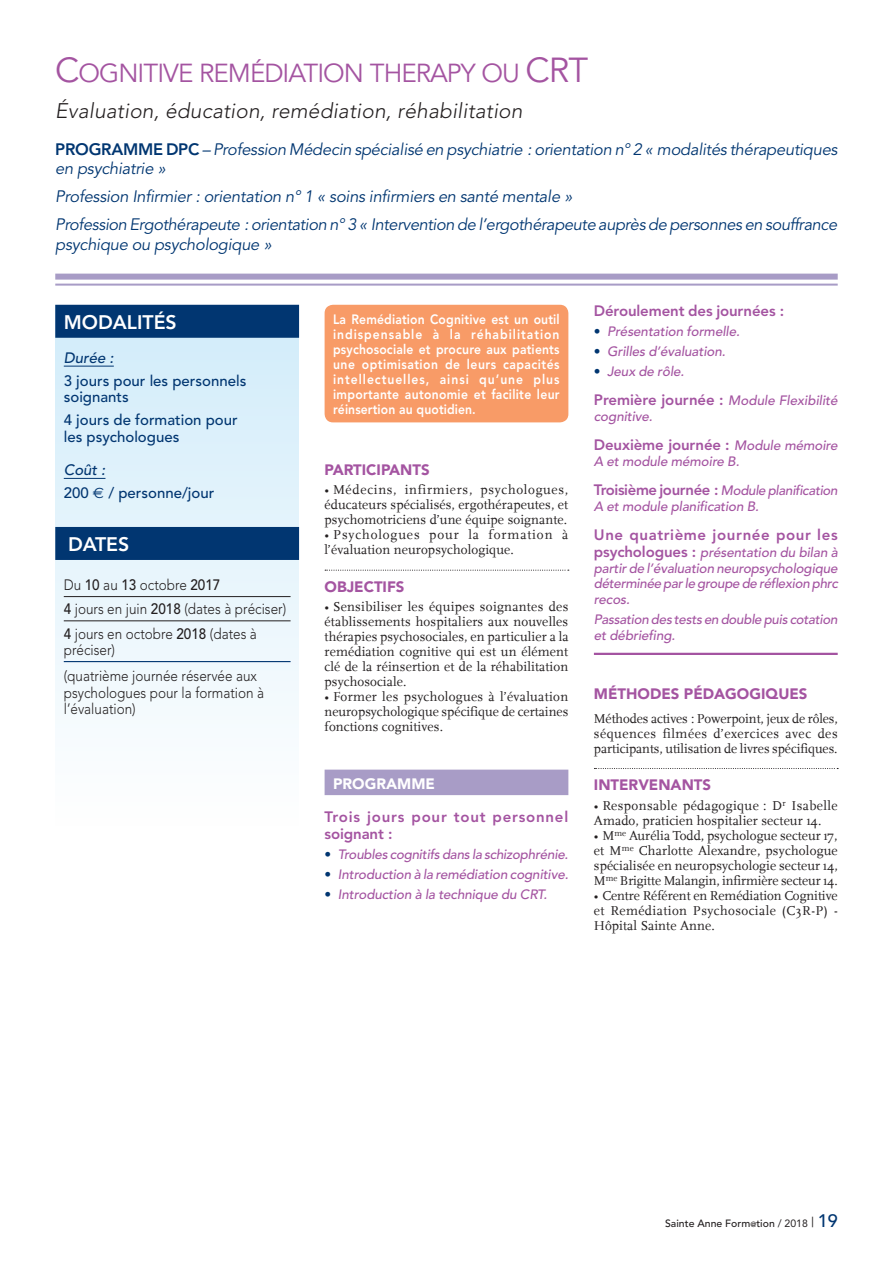
<style>
.page{position:relative;width:893px;height:1263px;background:#fff}
.page>*{position:absolute;margin:0;border:0;box-sizing:border-box;transform-origin:0 0}
.t1{font:25.8px "Avenir";letter-spacing:-.035em;color:#a454a1}
.t2{font:italic 300 21px "Avenir";letter-spacing:.01em;color:#231f20}
.t3{font:800 19.5px "Avenir";color:#fff}
.t4{font:italic 16.5px/19.5px "Avenir";letter-spacing:-.015em;color:#013671}
.t5{font:300 15px/24.3px "Avenir";color:#231f20;scale:.9 1}
.t6{font:800 15px/16.5px "Avenir";letter-spacing:.04em;color:#a454a1}
.t7{font:500 15px/16.5px "Avenir";color:#013671}
.t8{font:900 15px "Avenir";color:#a454a1}
.t9{font:800 15px "Avenir";letter-spacing:-.01em;color:#a454a1}
.t10{font:900 15px "Avenir";color:#fff}
.t11{font:italic 500 15px "Avenir";color:#013671}
.t12{font:13.5px/15px "Scala";letter-spacing:.005em;color:#231f20;text-align:justify}
.t13{font:italic 500 13.5px/15.8px "Avenir";letter-spacing:-.01em;color:#a454a1}
.t14{font:800 13.5px/15px "Avenir";letter-spacing:.04em;color:#fff;text-align:justify;scale:.9 1}
.t15{font:500 10.5px "Avenir";color:#231f20}
.s1{font-size:34.5px}
.s2{font-weight:800;font-style:normal}
.s3{font-style:italic}
.s4{font-family:"Euro Sans";font-weight:400}
.s5{font-weight:500}
.s6{font-weight:400;font-style:normal;color:#013671}
.s7{font-weight:800;font-style:normal;font-size:15px}
.s8{font-weight:500;font-style:italic;font-size:13.5px}
.s9{font-size:7.5px}
.s10{font-weight:400}
.s11{font-weight:400;font-size:13.65px}
.s12{font-size:18px;color:#013671}
</style>
<div class="page">
<div style="left:55px;top:274px;width:783px;height:6px;background:#a89cc6"></div>
<hr style="left:55px;top:284px;width:783px;height:2px;background:#a89cc6">
<hr style="left:594px;top:653px;width:244px;height:2px;background:#a454a1">
<svg style="left:594px;top:768px;width:244px;height:1px"></svg>
<svg style="left:55px;top:338px;width:244px;height:378px;fill:#e2f3fb"></svg>
<div style="left:55px;top:305px;width:244px;height:33px;background:#013671"></div>
<hr style="left:64px;top:366px;width:50px;height:1px;background:#013671">
<hr style="left:64px;top:478px;width:41px;height:1px;background:#013671">
<div style="left:55px;top:527px;width:244px;height:33px;background:#013671"></div>
<hr style="left:64px;top:596px;width:227px;height:1px;background:#231f20">
<hr style="left:64px;top:621px;width:227px;height:1px;background:#231f20">
<hr style="left:64px;top:661px;width:227px;height:1px;background:#013671">
<div style="left:325px;top:305px;width:243px;height:117px;background:#f89b67;border-radius:9px"></div>
<svg style="left:325px;top:570px;width:244px;height:1px"></svg>
<div style="left:325px;top:770px;width:243px;height:25px;background:#a89cc6"></div>
<h1 class="t1" style="left:55px;top:58px;width:492px"><span class="s1">C</span>OGNITIVE REMÉDIATION THERAPY OU <span class="s1">CRT</span></h1>
<h2 class="t2" style="left:55px;top:99px;width:469px">Évaluation, éducation, remédiation, réhabilitation</h2>
<p class="t4" style="left:55px;top:140px;width:784px"><span class="s2">Programme DPC</span> – Profession Médecin spécialisé en psychiatrie : orientation n° 2 « modalités thérapeutiques en psychiatrie »</p>
<p class="t4" style="left:55px;top:183px;width:783px;line-height:28px">Profession Infirmier : orientation n° 1 « soins infirmiers en santé mentale »<br>Profession Ergothérapeute : orientation n° 3 « Intervention de l’ergothérapeute auprès de personnes en souffrance</p>
<p class="t4" style="left:55px;top:235px;width:218px">psychique ou psychologique »</p>
<h3 class="t3" style="left:64px;top:311px;width:115px">MO DALITÉS</h3>
<p class="t11" style="left:64px;top:349px;width:52px">Durée :</p>
<p class="t7" style="left:64px;top:373px;width:184px">3 jours pour les personnels soignants</p>
<p class="t7" style="left:64px;top:412px;width:175px">4 jours de formation pour les psychologues</p>
<p class="t7" style="left:64px;top:459px;width:152px;line-height:22.8px"><span class="s3">Coût :<br></span>200 <span class="s4">€</span> / personne/jour</p>
<h3 class="t3" style="left:68px;top:533px;width:63px">DATES</h3>
<p class="t5" style="left:64px;top:573px;width:249px">Du <span class="s5">10</span> au <span class="s5">13</span> octobre <span class="s5">2017<br>4</span> jours en juin <span class="s5">2018</span> (dates à préciser)<br><span class="s5">4</span> jours en octobre <span class="s5">2018</span> (dates à</p>
<p class="t5" style="left:64px;top:637px;width:216px;line-height:26px">préciser)<br>(quatrième journée réservée aux</p>
<p class="t5" style="left:64px;top:684px;width:224px;line-height:16.5px">psychologues pour la formation à l’évaluation)</p>
<p class="t14" style="left:333px;top:311px;width:253px">La Remédiation Cognitive est un outil indispensable à la réhabilitation psychosociale et procure aux patients une optimisation de leurs capacités intellectuelles, ainsi qu’une plus importante autonomie et facilite leur réinsertion au quotidien.</p>
<p class="t8" style="left:325px;top:461px;width:107px">PARTICIPANTS</p>
<p class="t12" style="left:325px;top:482px;width:245px">• Médecins, infirmiers, psychologues, éducateurs spécialisés, ergothérapeutes, et psychomotriciens d’une équipe soignante.</p>
<p class="t12" style="left:325px;top:527px;width:245px">• Psychologues pour la formation à l’évaluation neuropsychologique.</p>
<p class="t8" style="left:325px;top:578px;width:81px">OBJECTIFS</p>
<p class="t12" style="left:325px;top:599px;width:245px">• Sensibiliser les équipes soignantes des établissements hospitaliers aux nouvelles thérapies psychosociales, en particulier a la remédiation cognitive qui est un élément clé de la réinsertion et de la réhabilitation psychosociale.</p>
<p class="t12" style="left:325px;top:689px;width:245px">• Former les psychologues à l’évaluation neuropsychologique spécifique de certaines fonctions cognitives.</p>
<p class="t10" style="left:333px;top:774px;width:103px">PROGRAMME</p>
<p class="t6" style="left:325px;top:809px;width:245px">Trois jours pour tout personnel soignant :</p>
<p class="t13" style="left:325px;top:846px;width:245px"><span class="s6">•</span> Troubles cognitifs dans la schizophrénie.</p>
<p class="t13" style="left:325px;top:866px;width:245px"><span class="s6">•</span> Introduction à la remédiation cognitive.</p>
<p class="t13" style="left:325px;top:886px;width:224px"><span class="s6">•</span> Introduction à la technique du CRT.</p>
<p class="t9" style="left:594px;top:302px;width:192px">Déroulement des journées :</p>
<p class="t13" style="left:594px;top:324px;width:147px"><span class="s6">•</span> Présentation formelle.</p>
<p class="t13" style="left:594px;top:344px;width:133px"><span class="s6">•</span> Grilles d’évaluation.</p>
<p class="t13" style="left:594px;top:357px;width:245px;line-height:29.2px"><span class="s6">•</span> Jeux de rôle.<br><span class="s7">Première journée :</span> Module Flexibilité</p>
<p class="t13" style="left:594px;top:409px;width:60px">cognitive.</p>
<p class="t6" style="left:594px;top:437px;width:245px">Deuxième journée : <span class="s8">Module mémoire</span></p>
<p class="t13" style="left:594px;top:447px;width:245px;line-height:29.2px">A et module mémoire B.<br><span class="s7">Troisième journée :</span> Module planification</p>
<p class="t13" style="left:594px;top:499px;width:167px">A et module planification B.</p>
<p class="t6" style="left:594px;top:527px;width:245px">Une quatrième journée pour les</p>
<p class="t13" style="left:594px;top:545px;width:245px;text-align:justify"><span class="s7">psychologues :</span> présentation du bilan à partir de l’évaluation neuropsychologique déterminée par le groupe de réflexion phrc recos.</p>
<p class="t13" style="left:594px;top:612px;width:245px">Passation des tests en double puis cotation et débriefing.</p>
<p class="t8" style="left:594px;top:685px;width:215px">MÉTHODES PÉDAGOGIQUES</p>
<p class="t12" style="left:594px;top:711px;width:245px">Méthodes actives : Powerpoint, jeux de rôles, séquences filmées d’exercices avec des participants, utilisation de livres spécifiques.</p>
<p class="t8" style="left:594px;top:776px;width:119px">INTERVENANTS</p>
<p class="t12" style="left:594px;top:798px;width:245px">• Responsable pédagogique : D<sup>r</sup> Isabelle<br>Amado, praticien hospitalier secteur 14.</p>
<p class="t12" style="left:594px;top:828px;width:245px">• M<sup>me</sup> Aurélia Todd, psychologue secteur 17, et M<sup>me</sup> Charlotte Alexandre, psychologue spécialisée en neuropsychologie secteur 14, M<sup>me</sup> Brigitte Malangin, infirmière secteur 14.</p>
<p class="t12" style="left:594px;top:888px;width:245px">• Centre Référent en Remédiation Cognitive et Remédiation Psychosociale (C3R-P) - Hôpital Sainte Anne.</p>
<p class="t15" style="left:665px;top:1217px;width:174px">Sainte Anne Form<span class="s9">@</span>tion <span class="s10">/ 2018</span> <span class="s11">|</span> <span class="s12">19</span></p>
</div>
